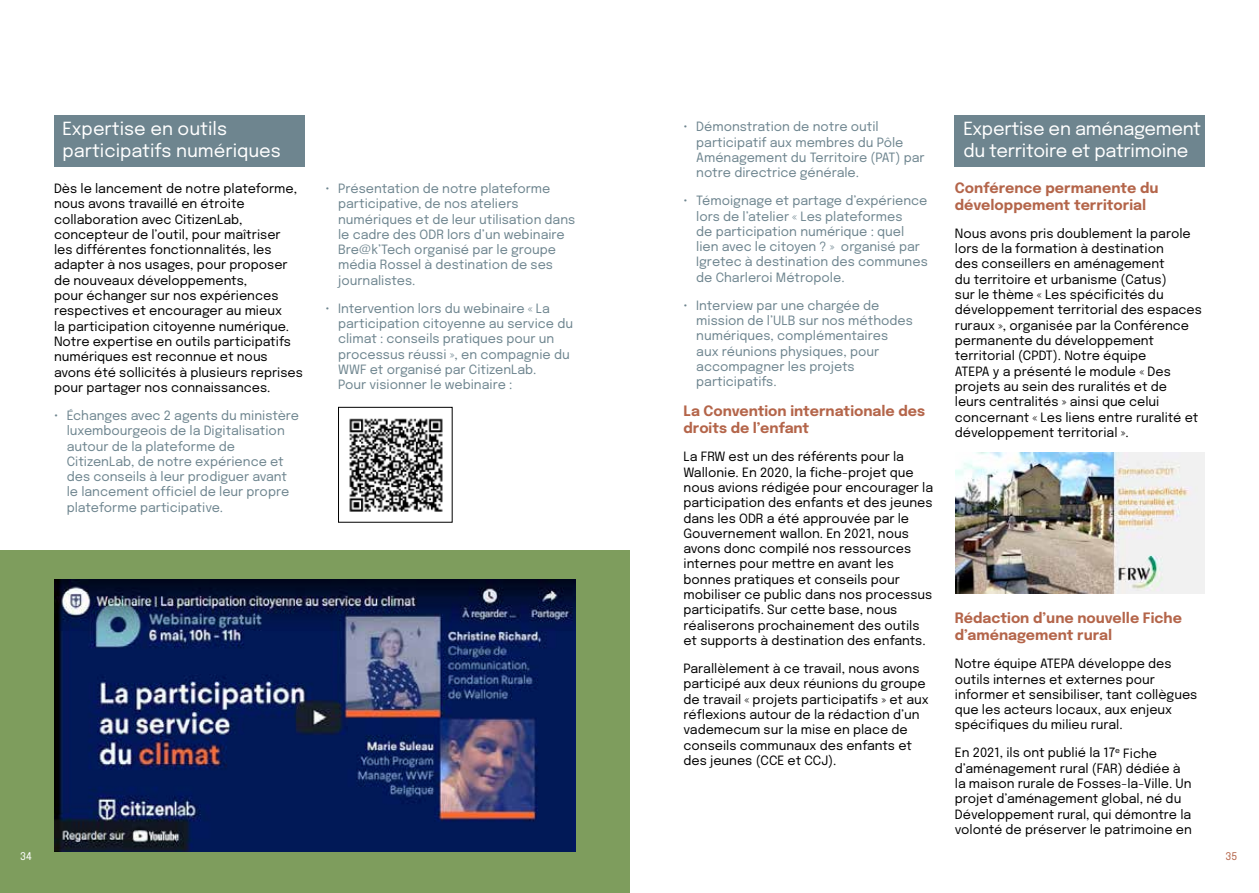
<style>
.page{position:relative;width:1259px;height:893px;background:#fff}
.page>*{position:absolute;margin:0;border:0;box-sizing:border-box;transform-origin:0 0}
.t1{font:18px/21.6px "Epilogue";letter-spacing:-.015em;color:#fff}
.t2{font:700 14.25px/17.1px "Epilogue";color:#b4654a}
.t3{font:12.75px/15.3px "Epilogue";color:#000}
.t4{font:12.75px/15.3px "Epilogue";color:#6e858f}
.t5{font:10.5px "Epilogue";color:#b4654a}
.t6{font:10.5px "Epilogue";color:#fff}
</style>
<div class="page">
<div style="left:955px;top:115px;width:250px;height:51px;background:#6e858f"></div>
<div style="left:54px;top:115px;width:250px;height:51px;background:#6e858f"></div>
<div style="left:0;top:551px;width:629px;height:342px;background:#7e9d5d"></div>
<img style="left:955px;top:453px;width:250px;height:140px">
<img style="left:55px;top:580px;width:521px;height:272px">
<img style="left:349px;top:418px;width:94px;height:94px">
<div style="left:338px;top:407px;width:114px;height:116px;border:1px solid #000"></div>
<p class="t6" style="left:20px;top:849px;width:13px">34</p>
<p class="t4" style="left:696px;top:118px;width:230px;text-indent:-13px">• Démonstration de notre outil participatif aux membres du Pôle<br>Aménagement du Territoire (PAT) par notre directrice générale.</p>
<p class="t4" style="left:696px;top:192px;width:233px;text-indent:-13px">• Témoignage et partage d’expérience lors de l’atelier « Les plateformes<br>de participation numérique : quel lien avec le citoyen ? » organisé par Igretec à destination des communes de Charleroi Métropole.</p>
<p class="t4" style="left:696px;top:297px;width:218px;text-indent:-13px">• Interview par une chargée de mission de l’ULB sur nos méthodes numériques, complémentaires aux réunions physiques, pour accompagner les projets participatifs.</p>
<p class="t2" style="left:683px;top:402px;width:243px">La Convention internationale des droits de l’enfant</p>
<p class="t3" style="left:683px;top:448px;width:251px">La FRW est un des référents pour la Wallonie. En 2020, la fiche-projet que nous avions rédigée pour encourager la participation des enfants et des jeunes dans les ODR a été approuvée par le Gouvernement wallon. En 2021, nous avons donc compilé nos ressources internes pour mettre en avant les bonnes pratiques et conseils pour mobiliser ce public dans nos processus participatifs. Sur cette base, nous réaliserons prochainement des outils et supports à destination des enfants.</p>
<p class="t3" style="left:683px;top:660px;width:247px">Parallèlement à ce travail, nous avons participé aux deux réunions du groupe de travail « projets participatifs » et aux réflexions autour de la rédaction d’un vademecum sur la mise en place de conseils communaux des enfants et des jeunes (CCE et CCJ).</p>
<h1 class="t1" style="left:63px;top:117px;width:220px">Expertise en outils participatifs numériques</h1>
<h1 class="t1" style="left:963px;top:117px;width:239px">Expertise en aménagement du territoire et patrimoine</h1>
<p class="t4" style="left:338px;top:180px;width:239px;text-indent:-13px">• Présentation de notre plateforme participative, de nos ateliers numériques et de leur utilisation dans le cadre des ODR lors d’un webinaire<br>Bre@k’Tech organisé par le groupe média Rossel à destination de ses journalistes.</p>
<p class="t4" style="left:338px;top:300px;width:236px;text-indent:-13px">• Intervention lors du webinaire « La participation citoyenne au service du climat : conseils pratiques pour un processus réussi », en compagnie du WWF et organisé par CitizenLab.<br>Pour visionner le webinaire :</p>
<p class="t2" style="left:955px;top:178px;width:205px">Conférence permanente du développement territorial</p>
<p class="t3" style="left:955px;top:225px;width:248px">Nous avons pris doublement la parole lors de la formation à destination<br>des conseillers en aménagement<br>du territoire et urbanisme (Catus)<br>sur le thème « Les spécificités du développement territorial des espaces ruraux », organisée par la Conférence permanente du développement territorial (CPDT). Notre équipe<br>ATEPA y a présenté le module « Des projets au sein des ruralités et de<br>leurs centralités » ainsi que celui concernant « Les liens entre ruralité et développement territorial ».</p>
<p class="t3" style="left:54px;top:180px;width:250px">Dès le lancement de notre plateforme, nous avons travaillé en étroite collaboration avec CitizenLab, concepteur de l’outil, pour maîtriser<br>les différentes fonctionnalités, les adapter à nos usages, pour proposer de nouveaux développements,<br>pour échanger sur nos expériences respectives et encourager au mieux<br>la participation citoyenne numérique.<br>Notre expertise en outils participatifs numériques est reconnue et nous avons été sollicités à plusieurs reprises pour partager nos connaissances.</p>
<p class="t4" style="left:67px;top:407px;width:234px;text-indent:-13px">• Échanges avec 2 agents du ministère luxembourgeois de la Digitalisation autour de la plateforme de CitizenLab, de notre expérience et des conseils à leur prodiguer avant le lancement officiel de leur propre plateforme participative.</p>
<p class="t2" style="left:955px;top:609px;width:229px">Rédaction d’une nouvelle Fiche d’aménagement rural</p>
<p class="t3" style="left:955px;top:655px;width:244px">Notre équipe ATEPA développe des outils internes et externes pour informer et sensibiliser, tant collègues que les acteurs locaux, aux enjeux spécifiques du milieu rural.</p>
<p class="t3" style="left:955px;top:744px;width:239px">En 2021, ils ont publié la 17<sup>e</sup> Fiche d’aménagement rural (FAR) dédiée à la maison rurale de Fosses-la-Ville. Un projet d’aménagement global, né du Développement rural, qui démontre la volonté de préserver le patrimoine en</p>
<p class="t5" style="left:1225px;top:849px;width:13px">35</p>
</div>
